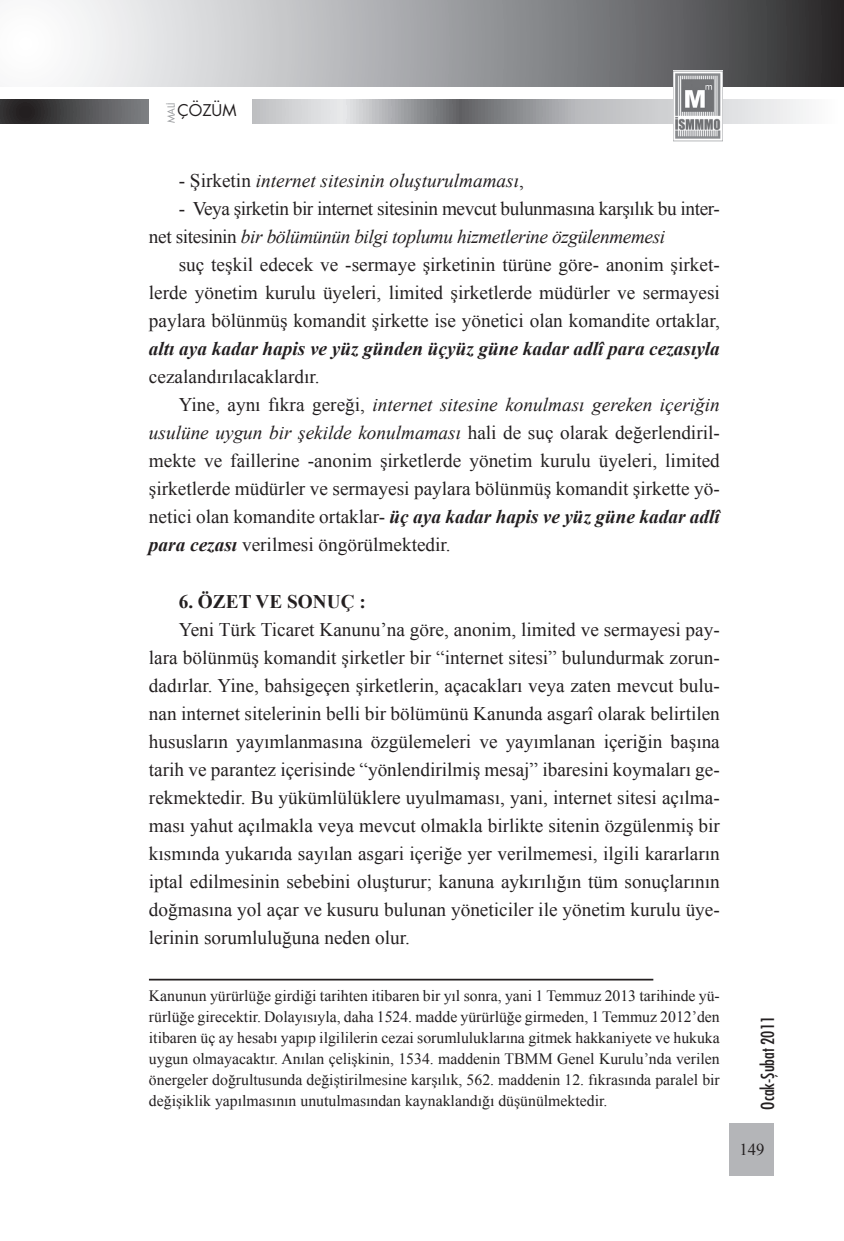
<style>
.page{position:relative;width:844px;height:1241px;background:#fff}
.page>*{position:absolute;margin:0;border:0;box-sizing:border-box;transform-origin:0 0}
.t1{font:19.25px/28px "Times New Roman";color:#231f20;text-align:justify}
.t2{font:italic 19.25px "Times New Roman";color:#231f20}
.t3{font:19.25px/28px "Times New Roman";letter-spacing:-.02em;color:#231f20}
.t4{font:italic 700 19.25px "Times New Roman";color:#231f20}
.t5{font:700 19.25px "Times New Roman";color:#231f20}
.t6{font:17.5px "Futura Cond Nr Tr";color:#231f20}
.t7{font:16.62px "Times New Roman";color:#231f20}
.t8{font:15.75px/21px "Times New Roman";color:#231f20;text-align:justify}
.t9{font:15.75px "Futura Book Tr";color:#231f20}
.t10{font:9.62px "Futura Book Tr";color:#97999c}
.s1{font-style:normal}
.s2{font-style:italic}
.s3{font-weight:400;font-style:normal}
.s4{font-weight:700;font-style:italic}
</style>
<div class="page">
<div style="left:0;top:0;width:25px;height:86px;background:#fbfbfb"></div>
<div style="left:0;top:100px;width:25px;height:23px;background:#2a2829"></div>
<svg style="left:64px;top:0;width:779px;height:86px;background:#999a9d"></svg>
<svg style="left:25px;top:100px;width:781px;height:23px;background:#a3a4a7"></svg>
<div style="left:729px;top:1122px;width:45px;height:53px;background:#b4b5b8"></div>
<div style="left:149px;top:97px;width:102px;height:35px;background:#fff"></div>
<img style="left:673px;top:71px;width:49px;height:70px">
<hr style="left:149px;top:978px;width:504px;height:2px;background:#231f20">
<p class="t10" style="left:165px;top:123px;width:22px;rotate:-90deg">MALİ</p>
<p class="t9" style="left:177px;top:100px;width:60px">ÇÖZÜM</p>
<p class="t2" style="left:179px;top:169px;width:346px"><span class="s1">- Şirketin</span> internet sitesinin oluşturulmaması<span class="s1">,</span></p>
<p class="t3" style="left:149px;top:194px;width:572px;text-indent:30px">- Veya şirketin bir internet sitesinin mevcut bulunmasına karşılık bu inter&shy;net sitesinin <span class="s2">bir bölümünün bilgi toplumu hizmetlerine özgülenmemesi</span></p>
<p class="t1" style="left:149px;top:250px;width:572px;text-indent:30px">suç teşkil edecek ve -sermaye şirketinin türüne göre- anonim şirket&shy;lerde yönetim kurulu üyeleri, limited şirketlerde müdürler ve sermayesi paylara bölünmüş komandit şirkette ise yönetici olan komandite ortaklar,</p>
<p class="t4" style="left:149px;top:337px;width:572px">altı aya kadar hapis ve yüz günden üçyüz güne kadar adlî para cezasıyla</p>
<p class="t1" style="left:149px;top:362px;width:172px">cezalandırılacaklardır.</p>
<p class="t2" style="left:179px;top:393px;width:542px"><span class="s1">Yine, aynı fıkra gereği,</span> internet sitesine konulması gereken içeriğin</p>
<p class="t2" style="left:149px;top:421px;width:572px">usulüne uygun bir şekilde konulmaması <span class="s1">hali de suç olarak değerlendiril-</span></p>
<p class="t1" style="left:149px;top:446px;width:572px">mekte ve faillerine -anonim şirketlerde yönetim kurulu üyeleri, limited</p>
<p class="t1" style="left:149px;top:474px;width:572px">şirketlerde müdürler ve sermayesi paylara bölünmüş komandit şirkette yö-</p>
<p class="t4" style="left:149px;top:505px;width:572px"><span class="s3">netici olan komandite ortaklar-</span> üç aya kadar hapis ve yüz güne kadar adlî</p>
<p class="t1" style="left:149px;top:530px;width:303px"><span class="s4">para cezası</span> verilmesi öngörülmektedir.</p>
<p class="t5" style="left:179px;top:590px;width:189px">6. ÖZET VE SONUÇ :</p>
<p class="t1" style="left:149px;top:614px;width:572px;text-indent:30px">Yeni Türk Ticaret Kanunu’na göre, anonim, limited ve sermayesi pay&shy;lara bölünmüş komandit şirketler bir “internet sitesi” bulundurmak zorun&shy;dadırlar. Yine, bahsigeçen şirketlerin, açacakları veya zaten mevcut bulu&shy;nan internet sitelerinin belli bir bölümünü Kanunda asgarî olarak belirtilen hususların yayımlanmasına özgülemeleri ve yayımlanan içeriğin başına tarih ve parantez içerisinde “yönlendirilmiş mesaj” ibaresini koymaları ge&shy;rekmektedir. Bu yükümlülüklere uyulmaması, yani, internet sitesi açılma&shy;ması yahut açılmakla veya mevcut olmakla birlikte sitenin özgülenmiş bir kısmında yukarıda sayılan asgari içeriğe yer verilmemesi, ilgili kararların iptal edilmesinin sebebini oluşturur; kanuna aykırılığın tüm sonuçlarının doğmasına yol açar ve kusuru bulunan yöneticiler ile yönetim kurulu üye&shy;lerinin sorumluluğuna neden olur.</p>
<p class="t8" style="left:149px;top:984px;width:572px">Kanunun yürürlüğe girdiği tarihten itibaren bir yıl sonra, yani 1 Temmuz 2013 tarihinde yü&shy;rürlüğe girecektir. Dolayısıyla, daha 1524. madde yürürlüğe girmeden, 1 Temmuz 2012’den itibaren üç ay hesabı yapıp ilgililerin cezai sorumluluklarına gitmek hakkaniyete ve hukuka uygun olmayacaktır. Anılan çelişkinin, 1534. maddenin TBMM Genel Kurulu’nda verilen önergeler doğrultusunda değiştirilmesine karşılık, 562. maddenin 12. fıkrasında paralel bir değişiklik yapılmasının unutulmasından kaynaklandığı düşünülmektedir.</p>
<p class="t6" style="left:756px;top:1109px;width:95px;rotate:-90deg">Ocak-Şubat 2011</p>
<p class="t7" style="left:739px;top:1139px;width:26px">149</p>
</div>
